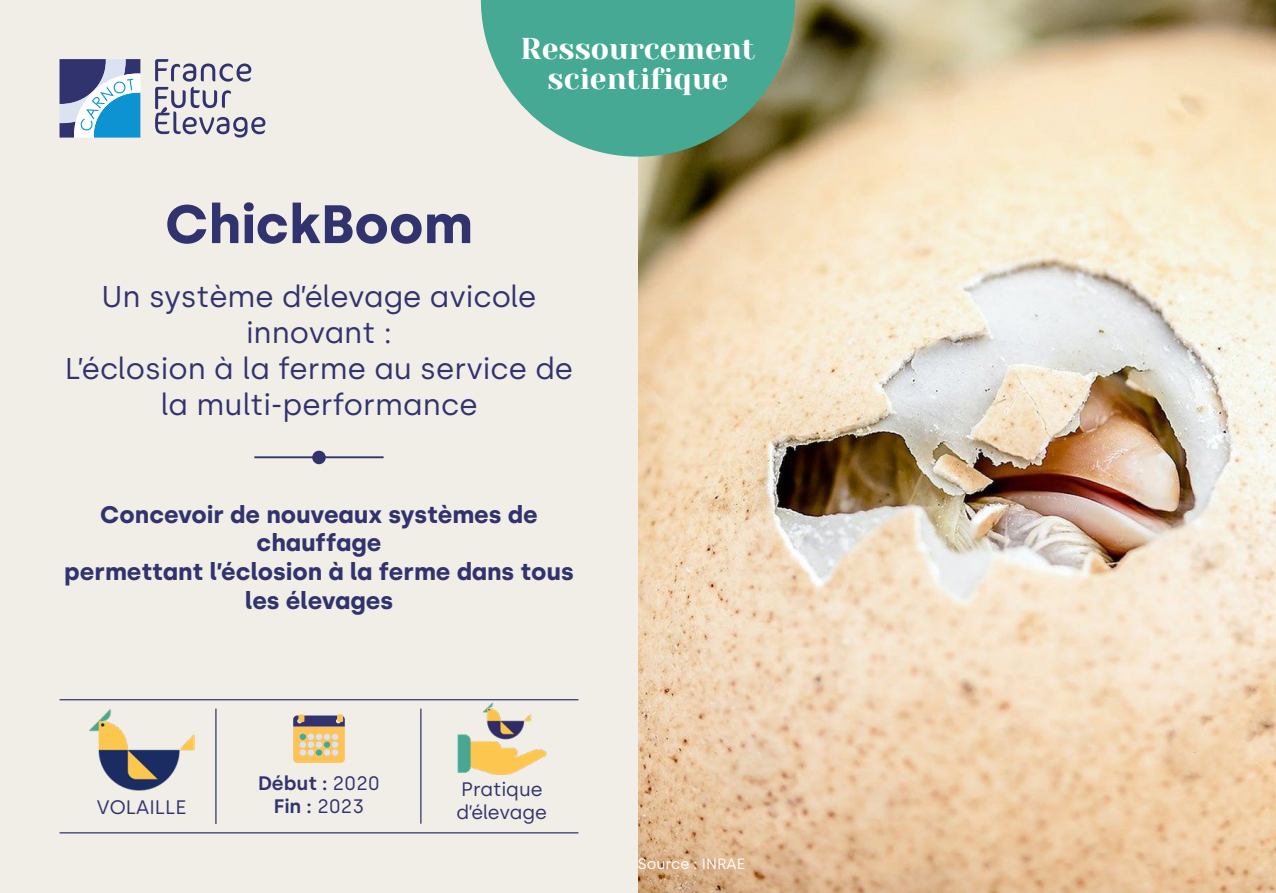
<style>
.page{position:relative;width:1276px;height:893px;background:#fff}
.page>*{position:absolute;margin:0;border:0;box-sizing:border-box;transform-origin:0 0}
.t1{font:700 54px "Silka";color:#31336e}
.t2{font:30px/36px "Silka";color:#31336e;text-align:center}
.t3{font:30px/30px "Yeseva One";color:#fff;text-align:center}
.t4{font:700 24px/28.8px "Silka";color:#31336e;text-align:center}
.t5{font:19.5px/23.4px "Silka";color:#31336e}
.t6{font:600 19.5px/23.4px "Silka";color:#31336e;text-align:center}
.t7{font:15px "Silka";color:#fff}
.s1{font-weight:400}
</style>
<div class="page">
<img style="left:638px;top:0;width:638px;height:893px">
<div style="left:0;top:0;width:638px;height:893px;background:#f1ede7"></div>
<svg style="left:60px;top:59px;width:80px;height:79px;background:#7098c0"></svg>
<svg style="left:155px;top:59px;width:110px;height:79px"></svg>
<svg style="left:481px;top:0;width:314px;height:157px;background:#5da993"></svg>
<hr style="left:60px;top:699px;width:518px;height:1px;background:#31336e">
<hr style="left:60px;top:832px;width:518px;height:1px;background:#31336e">
<hr style="left:215px;top:709px;width:1px;height:115px;background:#31336e">
<hr style="left:420px;top:709px;width:1px;height:115px;background:#31336e">
<hr style="left:254px;top:456px;width:129px;height:2px;background:#31336e">
<div style="left:312px;top:451px;width:14px;height:13px;background:#31336e;border-radius:50%"></div>
<svg style="left:293px;top:714px;width:52px;height:49px;background:#cdae7c"></svg>
<div style="left:316px;top:749px;width:6px;height:7px;background:#45a994;border-radius:50%"></div>
<div style="left:324px;top:741px;width:6px;height:7px;background:#45a994;border-radius:50%"></div>
<img style="left:89px;top:709px;width:106px;height:82px">
<img style="left:449px;top:699px;width:106px;height:76px">
<h1 class="t1" style="left:165px;top:192px;width:309px">ChickBoom</h1>
<p class="t3" style="left:520px;top:32px;width:236px">Ressourcement scientifique</p>
<p class="t2" style="left:65px;top:279px;width:510px">Un système d’élevage avicole innovant :<br>L’éclosion à la ferme au service de la multi-performance</p>
<p class="t4" style="left:64px;top:500px;width:511px">Concevoir de nouveaux systèmes de chauffage<br>permettant l’éclosion à la ferme dans tous les élevages</p>
<p class="t5" style="left:97px;top:796px;width:91px">VOLAILLE</p>
<p class="t6" style="left:258px;top:771px;width:123px">Début : <span class="s1">2020<br></span>Fin : <span class="s1">2023</span></p>
<p class="t5" style="left:457px;top:777px;width:92px">Pratique d’élevage</p>
<p class="t7" style="left:638px;top:855px;width:109px">Source : INRAE</p>
</div>
